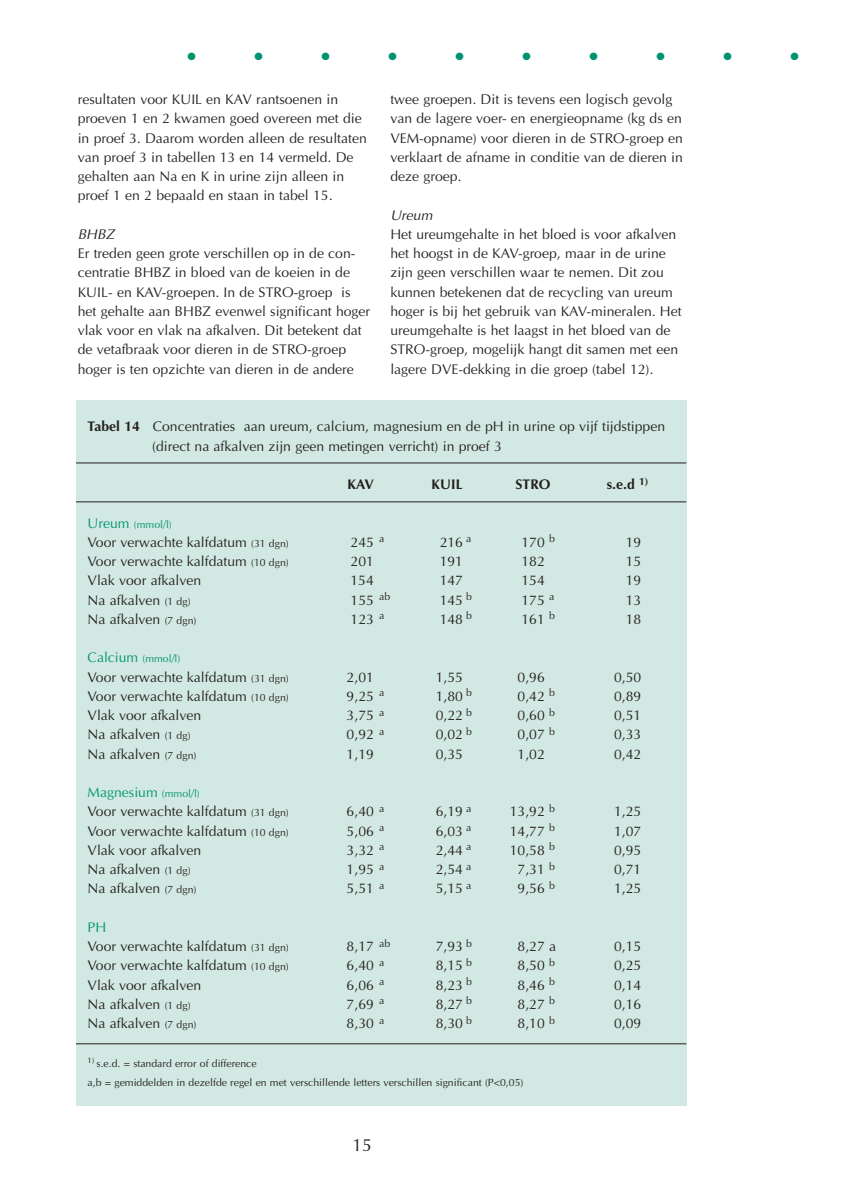
<style>
.page{position:relative;width:842px;height:1190px;background:#fff}
.page>*{position:absolute;margin:0;border:0;box-sizing:border-box;transform-origin:0 0}
.t1{font:17.5px "Optima";color:#231f20}
.t2{font:14px/19.2px "Optima";color:#231f20}
.t3{font:700 14px "Optima";color:#231f20}
.t4{font:italic 14px "Optima";color:#231f20}
.t5{font:10.5px/19.2px "Optima";color:#231f20}
.t6{font:10.5px "Optima";color:#009370}
.t7{font:10.5px "Zapf Dingbats";color:#009370}
.s1{font-weight:700}
.s2{font-size:14px}
.s3{font-size:10.5px}
.s4{color:#009370}
.s5{font-size:10.5px;color:#009370}
</style>
<div class="page">
<div style="left:76px;top:400px;width:610px;height:706px;background:#d2e8e2"></div>
<hr style="left:76px;top:463px;width:610px;height:1px;background:#231f20">
<hr style="left:76px;top:501px;width:610px;height:1px;background:#231f20">
<hr style="left:76px;top:1043px;width:610px;height:1px;background:#231f20">
<p class="t7" style="left:187px;top:51px;width:10px">●</p>
<p class="t7" style="left:254px;top:51px;width:10px">●</p>
<p class="t7" style="left:321px;top:51px;width:10px">●</p>
<p class="t7" style="left:388px;top:51px;width:10px">●</p>
<p class="t7" style="left:455px;top:51px;width:10px">●</p>
<p class="t7" style="left:522px;top:51px;width:10px">●</p>
<p class="t7" style="left:589px;top:51px;width:10px">●</p>
<p class="t7" style="left:656px;top:51px;width:10px">●</p>
<p class="t7" style="left:723px;top:51px;width:10px">●</p>
<p class="t7" style="left:790px;top:51px;width:10px">●</p>
<p class="t2" style="left:78px;top:91px;width:290px">resultaten voor KUIL en KAV rantsoenen in proeven 1 en 2 kwamen goed overeen met die in proef 3. Daarom worden alleen de resultaten van proef 3 in tabellen 13 en 14 vermeld. De gehalten aan Na en K in urine zijn alleen in proef 1 en 2 bepaald en staan in tabel 15.</p>
<p class="t4" style="left:78px;top:228px;width:38px">BHBZ</p>
<p class="t2" style="left:78px;top:245px;width:294px">Er treden geen grote verschillen op in de con&shy;centratie BHBZ in bloed van de koeien in de KUIL- en KAV-groepen. In de STRO-groep is het gehalte aan BHBZ evenwel significant hoger vlak voor en vlak na afkalven. Dit betekent dat de vetafbraak voor dieren in de STRO-groep hoger is ten opzichte van dieren in de andere</p>
<p class="t2" style="left:390px;top:91px;width:294px">twee groepen. Dit is tevens een logisch gevolg van de lagere voer- en energieopname (kg ds en VEM-opname) voor dieren in de STRO-groep en verklaart de afname in conditie van de dieren in deze groep.</p>
<p class="t4" style="left:390px;top:209px;width:43px">Ureum</p>
<p class="t2" style="left:390px;top:226px;width:293px">Het ureumgehalte in het bloed is voor afkalven het hoogst in de KAV-groep, maar in de urine zijn geen verschillen waar te nemen. Dit zou kunnen betekenen dat de recycling van ureum hoger is bij het gebruik van KAV-mineralen. Het ureumgehalte is het laagst in het bloed van de STRO-groep, mogelijk hangt dit samen met een lagere DVE-dekking in die groep (tabel 12).</p>
<p class="t2" style="left:152px;top:418px;width:514px;text-indent:-64px"><span class="s1">Tabel 14</span> Concentraties aan ureum, calcium, magnesium en de pH in urine op vijf tijdstippen (direct na afkalven zijn geen metingen verricht) in proef 3</p>
<p class="t3" style="left:347px;top:479px;width:28px">KAV</p>
<p class="t3" style="left:431px;top:479px;width:33px">KUIL</p>
<p class="t3" style="left:515px;top:479px;width:36px">STRO</p>
<p class="t3" style="left:607px;top:479px;width:43px">s.e.d <sup>1)</sup></p>
<p class="t6" style="left:88px;top:520px;width:86px"><span class="s2">Ureum</span> (mmol/l)</p>
<p class="t2" style="left:88px;top:534px;width:203px">Voor verwachte kalfdatum <span class="s3">(31 dgn)</span></p>
<p class="t2" style="left:350px;top:534px;width:35px">245 <sup>a</sup></p>
<p class="t2" style="left:440px;top:534px;width:33px">216 <sup>a</sup></p>
<p class="t2" style="left:521px;top:534px;width:35px">170 <sup>b</sup></p>
<p class="t2" style="left:626px;top:534px;width:17px">19</p>
<p class="t2" style="left:88px;top:553px;width:203px">Voor verwachte kalfdatum <span class="s3">(10 dgn)</span></p>
<p class="t2" style="left:350px;top:553px;width:25px">201</p>
<p class="t2" style="left:440px;top:553px;width:25px">191</p>
<p class="t2" style="left:521px;top:553px;width:25px">182</p>
<p class="t2" style="left:626px;top:553px;width:17px">15</p>
<p class="t2" style="left:88px;top:572px;width:115px">Vlak voor afkalven</p>
<p class="t2" style="left:350px;top:572px;width:25px">154</p>
<p class="t2" style="left:440px;top:572px;width:25px">147</p>
<p class="t2" style="left:521px;top:572px;width:25px">154</p>
<p class="t2" style="left:626px;top:572px;width:17px">19</p>
<p class="t2" style="left:88px;top:592px;width:104px">Na afkalven <span class="s3">(1 dg)</span></p>
<p class="t2" style="left:350px;top:592px;width:41px">155 <sup>ab</sup></p>
<p class="t2" style="left:440px;top:592px;width:34px">145 <sup>b</sup></p>
<p class="t2" style="left:521px;top:592px;width:34px">175 <sup>a</sup></p>
<p class="t2" style="left:626px;top:592px;width:17px">13</p>
<p class="t2" style="left:88px;top:611px;width:110px">Na afkalven <span class="s3">(7 dgn)</span></p>
<p class="t2" style="left:350px;top:611px;width:35px">123 <sup>a</sup></p>
<p class="t2" style="left:440px;top:611px;width:34px">148 <sup>b</sup></p>
<p class="t2" style="left:521px;top:611px;width:35px">161 <sup>b</sup></p>
<p class="t2" style="left:626px;top:611px;width:17px">18</p>
<p class="t6" style="left:88px;top:655px;width:94px"><span class="s2">Calcium</span> (mmol/l)</p>
<p class="t2" style="left:88px;top:669px;width:203px">Voor verwachte kalfdatum <span class="s3">(31 dgn)</span></p>
<p class="t2" style="left:347px;top:669px;width:29px">2,01</p>
<p class="t2" style="left:436px;top:669px;width:29px">1,55</p>
<p class="t2" style="left:517px;top:669px;width:29px">0,96</p>
<p class="t2" style="left:614px;top:669px;width:29px">0,50</p>
<p class="t2" style="left:88px;top:688px;width:203px">Voor verwachte kalfdatum <span class="s3">(10 dgn)</span></p>
<p class="t2" style="left:347px;top:688px;width:39px">9,25 <sup>a</sup></p>
<p class="t2" style="left:436px;top:688px;width:38px">1,80 <sup>b</sup></p>
<p class="t2" style="left:517px;top:688px;width:39px">0,42 <sup>b</sup></p>
<p class="t2" style="left:614px;top:688px;width:29px">0,89</p>
<p class="t2" style="left:88px;top:707px;width:115px">Vlak voor afkalven</p>
<p class="t2" style="left:347px;top:707px;width:39px">3,75 <sup>a</sup></p>
<p class="t2" style="left:436px;top:707px;width:38px">0,22 <sup>b</sup></p>
<p class="t2" style="left:517px;top:707px;width:39px">0,60 <sup>b</sup></p>
<p class="t2" style="left:614px;top:707px;width:29px">0,51</p>
<p class="t2" style="left:88px;top:726px;width:104px">Na afkalven <span class="s3">(1 dg)</span></p>
<p class="t2" style="left:347px;top:726px;width:39px">0,92 <sup>a</sup></p>
<p class="t2" style="left:436px;top:726px;width:38px">0,02 <sup>b</sup></p>
<p class="t2" style="left:517px;top:726px;width:39px">0,07 <sup>b</sup></p>
<p class="t2" style="left:614px;top:726px;width:29px">0,33</p>
<p class="t2" style="left:88px;top:746px;width:110px">Na afkalven <span class="s3">(7 dgn)</span></p>
<p class="t2" style="left:347px;top:746px;width:29px">1,19</p>
<p class="t2" style="left:436px;top:746px;width:29px">0,35</p>
<p class="t2" style="left:517px;top:746px;width:29px">1,02</p>
<p class="t2" style="left:614px;top:746px;width:29px">0,42</p>
<p class="t2" style="left:88px;top:784px;width:203px"><span class="s4">Magnesium</span> <span class="s5">(mmol/l)<br></span>Voor verwachte kalfdatum <span class="s3">(31 dgn)</span></p>
<p class="t2" style="left:347px;top:803px;width:39px">6,40 <sup>a</sup></p>
<p class="t2" style="left:436px;top:803px;width:37px">6,19 <sup>a</sup></p>
<p class="t2" style="left:510px;top:803px;width:47px">13,92 <sup>b</sup></p>
<p class="t2" style="left:614px;top:803px;width:29px">1,25</p>
<p class="t2" style="left:88px;top:823px;width:203px">Voor verwachte kalfdatum <span class="s3">(10 dgn)</span></p>
<p class="t2" style="left:347px;top:823px;width:39px">5,06 <sup>a</sup></p>
<p class="t2" style="left:436px;top:823px;width:37px">6,03 <sup>a</sup></p>
<p class="t2" style="left:510px;top:823px;width:47px">14,77 <sup>b</sup></p>
<p class="t2" style="left:614px;top:823px;width:29px">1,07</p>
<p class="t2" style="left:88px;top:842px;width:115px">Vlak voor afkalven</p>
<p class="t2" style="left:347px;top:842px;width:39px">3,32 <sup>a</sup></p>
<p class="t2" style="left:436px;top:842px;width:37px">2,44 <sup>a</sup></p>
<p class="t2" style="left:510px;top:842px;width:47px">10,58 <sup>b</sup></p>
<p class="t2" style="left:614px;top:842px;width:29px">0,95</p>
<p class="t2" style="left:88px;top:861px;width:104px">Na afkalven <span class="s3">(1 dg)</span></p>
<p class="t2" style="left:347px;top:861px;width:39px">1,95 <sup>a</sup></p>
<p class="t2" style="left:436px;top:861px;width:37px">2,54 <sup>a</sup></p>
<p class="t2" style="left:517px;top:861px;width:39px">7,31 <sup>b</sup></p>
<p class="t2" style="left:614px;top:861px;width:29px">0,71</p>
<p class="t2" style="left:88px;top:880px;width:110px">Na afkalven <span class="s3">(7 dgn)</span></p>
<p class="t2" style="left:347px;top:880px;width:39px">5,51 <sup>a</sup></p>
<p class="t2" style="left:436px;top:880px;width:37px">5,15 <sup>a</sup></p>
<p class="t2" style="left:517px;top:880px;width:39px">9,56 <sup>b</sup></p>
<p class="t2" style="left:614px;top:880px;width:29px">1,25</p>
<p class="t2" style="left:88px;top:919px;width:203px"><span class="s4">PH<br></span>Voor verwachte kalfdatum <span class="s3">(31 dgn)</span></p>
<p class="t2" style="left:347px;top:938px;width:45px">8,17 <sup>ab</sup></p>
<p class="t2" style="left:436px;top:938px;width:38px">7,93 <sup>b</sup></p>
<p class="t2" style="left:517px;top:938px;width:40px">8,27 a</p>
<p class="t2" style="left:614px;top:938px;width:29px">0,15</p>
<p class="t2" style="left:88px;top:957px;width:203px">Voor verwachte kalfdatum <span class="s3">(10 dgn)</span></p>
<p class="t2" style="left:347px;top:957px;width:39px">6,40 <sup>a</sup></p>
<p class="t2" style="left:436px;top:957px;width:38px">8,15 <sup>b</sup></p>
<p class="t2" style="left:517px;top:957px;width:39px">8,50 <sup>b</sup></p>
<p class="t2" style="left:614px;top:957px;width:29px">0,25</p>
<p class="t2" style="left:88px;top:977px;width:115px">Vlak voor afkalven</p>
<p class="t2" style="left:347px;top:977px;width:39px">6,06 <sup>a</sup></p>
<p class="t2" style="left:436px;top:977px;width:38px">8,23 <sup>b</sup></p>
<p class="t2" style="left:517px;top:977px;width:39px">8,46 <sup>b</sup></p>
<p class="t2" style="left:614px;top:977px;width:29px">0,14</p>
<p class="t2" style="left:88px;top:996px;width:104px">Na afkalven <span class="s3">(1 dg)</span></p>
<p class="t2" style="left:347px;top:996px;width:39px">7,69 <sup>a</sup></p>
<p class="t2" style="left:436px;top:996px;width:38px">8,27 <sup>b</sup></p>
<p class="t2" style="left:517px;top:996px;width:39px">8,27 <sup>b</sup></p>
<p class="t2" style="left:614px;top:996px;width:29px">0,16</p>
<p class="t2" style="left:88px;top:1015px;width:110px">Na afkalven <span class="s3">(7 dgn)</span></p>
<p class="t2" style="left:347px;top:1015px;width:39px">8,30 <sup>a</sup></p>
<p class="t2" style="left:436px;top:1015px;width:38px">8,30 <sup>b</sup></p>
<p class="t2" style="left:517px;top:1015px;width:39px">8,10 <sup>b</sup></p>
<p class="t2" style="left:614px;top:1015px;width:29px">0,09</p>
<p class="t5" style="left:88px;top:1055px;width:437px"><sup>1)</sup> s.e.d. = standard error of difference<br>a,b = gemiddelden in dezelfde regel en met verschillende letters verschillen significant (P&lt;0,05)</p>
<p class="t1" style="left:352px;top:1138px;width:21px">15</p>
</div>
